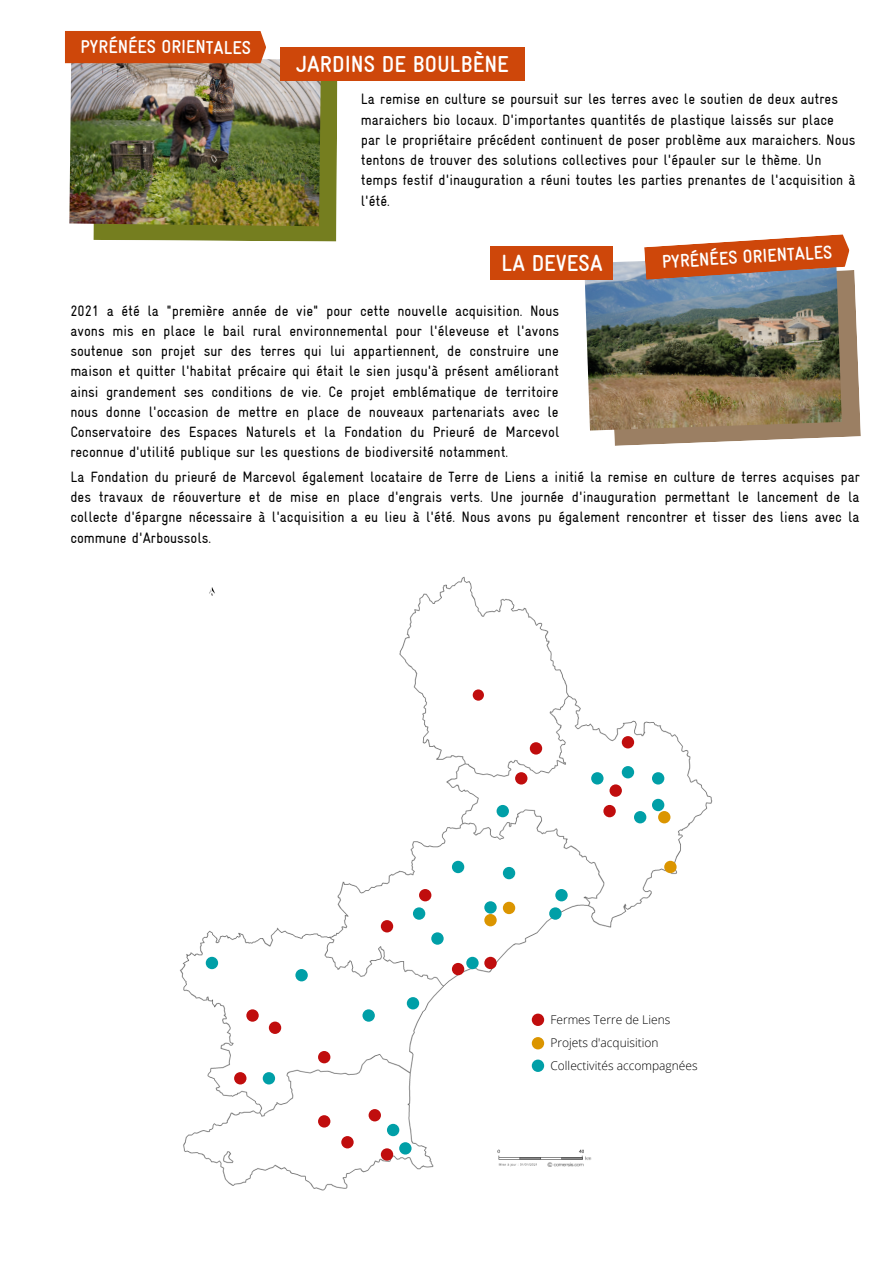
<style>
.page{position:relative;width:893px;height:1264px;background:#fff}
.page>*{position:absolute;margin:0;border:0;box-sizing:border-box;transform-origin:0 0}
.t1{font:700 condensed 23.25px "Gravur";color:#fff}
.t2{font:700 condensed 18.75px "Gravur";letter-spacing:-.005em;color:#fff}
.t3{font:condensed 15px/20.2px "Gravur";color:#000;text-align:justify}
.t4{font:300 12px "Open Sans";color:#000}
</style>
<div class="page">
<img style="left:584px;top:280px;width:24px;height:150px">
<img style="left:608px;top:234px;width:252px;height:212px">
<div style="left:490px;top:246px;width:123px;height:34px;background:#ce470a"></div>
<div style="left:93px;top:81px;width:244px;height:160px;background:#757e1f"></div>
<img style="left:69px;top:59px;width:252px;height:167px">
<div style="left:280px;top:47px;width:244px;height:34px;background:#ce470a"></div>
<div style="left:65px;top:31px;width:201px;height:33px;background:#ce470a"></div>
<img style="left:180px;top:576px;width:533px;height:615px">
<div style="left:531px;top:1059px;width:13px;height:12px;background:#009fa7;border-radius:50%"></div>
<div style="left:531px;top:1037px;width:13px;height:12px;background:#db9500;border-radius:50%"></div>
<div style="left:531px;top:1013px;width:13px;height:12px;background:#c00d0d;border-radius:50%"></div>
<div style="left:472px;top:689px;width:12px;height:11px;background:#c00d0d;border-radius:50%"></div>
<div style="left:529px;top:742px;width:13px;height:12px;background:#c00d0d;border-radius:50%"></div>
<div style="left:515px;top:772px;width:12px;height:12px;background:#c00d0d;border-radius:50%"></div>
<div style="left:621px;top:736px;width:13px;height:12px;background:#c00d0d;border-radius:50%"></div>
<div style="left:609px;top:784px;width:13px;height:12px;background:#c00d0d;border-radius:50%"></div>
<div style="left:603px;top:805px;width:12px;height:12px;background:#c00d0d;border-radius:50%"></div>
<div style="left:381px;top:920px;width:12px;height:12px;background:#c00d0d;border-radius:50%"></div>
<div style="left:419px;top:889px;width:12px;height:12px;background:#c00d0d;border-radius:50%"></div>
<div style="left:484px;top:956px;width:12px;height:13px;background:#c00d0d;border-radius:50%"></div>
<div style="left:246px;top:1009px;width:13px;height:12px;background:#c00d0d;border-radius:50%"></div>
<div style="left:269px;top:1021px;width:12px;height:12px;background:#c00d0d;border-radius:50%"></div>
<div style="left:234px;top:1072px;width:12px;height:12px;background:#c00d0d;border-radius:50%"></div>
<div style="left:318px;top:1050px;width:12px;height:13px;background:#c00d0d;border-radius:50%"></div>
<div style="left:368px;top:1109px;width:13px;height:12px;background:#c00d0d;border-radius:50%"></div>
<div style="left:341px;top:1136px;width:12px;height:12px;background:#c00d0d;border-radius:50%"></div>
<div style="left:318px;top:1115px;width:12px;height:12px;background:#c00d0d;border-radius:50%"></div>
<div style="left:381px;top:1148px;width:12px;height:12px;background:#c00d0d;border-radius:50%"></div>
<div style="left:452px;top:962px;width:12px;height:13px;background:#c00d0d;border-radius:50%"></div>
<div style="left:664px;top:860px;width:12px;height:13px;background:#db9500;border-radius:50%"></div>
<div style="left:658px;top:811px;width:12px;height:12px;background:#db9500;border-radius:50%"></div>
<div style="left:484px;top:914px;width:12px;height:12px;background:#db9500;border-radius:50%"></div>
<div style="left:503px;top:901px;width:12px;height:13px;background:#db9500;border-radius:50%"></div>
<div style="left:407px;top:997px;width:12px;height:12px;background:#009fa7;border-radius:50%"></div>
<div style="left:362px;top:1009px;width:13px;height:12px;background:#009fa7;border-radius:50%"></div>
<div style="left:263px;top:1072px;width:12px;height:12px;background:#009fa7;border-radius:50%"></div>
<div style="left:206px;top:956px;width:12px;height:13px;background:#009fa7;border-radius:50%"></div>
<div style="left:295px;top:969px;width:13px;height:12px;background:#009fa7;border-radius:50%"></div>
<div style="left:621px;top:766px;width:13px;height:12px;background:#009fa7;border-radius:50%"></div>
<div style="left:652px;top:798px;width:12px;height:13px;background:#009fa7;border-radius:50%"></div>
<div style="left:652px;top:772px;width:12px;height:12px;background:#009fa7;border-radius:50%"></div>
<div style="left:634px;top:811px;width:12px;height:12px;background:#009fa7;border-radius:50%"></div>
<div style="left:591px;top:772px;width:12px;height:12px;background:#009fa7;border-radius:50%"></div>
<div style="left:496px;top:805px;width:13px;height:12px;background:#009fa7;border-radius:50%"></div>
<div style="left:431px;top:932px;width:12px;height:12px;background:#009fa7;border-radius:50%"></div>
<div style="left:484px;top:901px;width:12px;height:12px;background:#009fa7;border-radius:50%"></div>
<div style="left:466px;top:956px;width:12px;height:13px;background:#009fa7;border-radius:50%"></div>
<div style="left:549px;top:907px;width:12px;height:12px;background:#009fa7;border-radius:50%"></div>
<div style="left:555px;top:889px;width:12px;height:12px;background:#009fa7;border-radius:50%"></div>
<div style="left:452px;top:860px;width:12px;height:13px;background:#009fa7;border-radius:50%"></div>
<div style="left:413px;top:907px;width:12px;height:12px;background:#009fa7;border-radius:50%"></div>
<div style="left:503px;top:866px;width:12px;height:13px;background:#009fa7;border-radius:50%"></div>
<div style="left:387px;top:1123px;width:12px;height:13px;background:#009fa7;border-radius:50%"></div>
<div style="left:399px;top:1142px;width:12px;height:12px;background:#009fa7;border-radius:50%"></div>
<p class="t2" style="left:80px;top:36px;width:172px">PYRÉNÉES ORIENTALES</p>
<h1 class="t1" style="left:296px;top:51px;width:214px">JARDINS DE BOULBÈNE</h1>
<p class="t3" style="left:361px;top:89px;width:496px;text-align:left">La remise en culture se poursuit sur les terres avec le soutien de deux autres maraichers bio locaux. D'importantes quantités de plastique laissés sur place par le propriétaire précédent continuent de poser problème aux maraichers. Nous tentons de trouver des solutions collectives pour l'épauler sur le thème. Un temps festif d'inauguration a réuni toutes les parties prenantes de l'acquisition à l'été.</p>
<h1 class="t1" style="left:501px;top:250px;width:103px">LA DEVESA</h1>
<p class="t2" style="left:661px;top:251px;width:172px;rotate:-3deg">PYRÉNÉES ORIENTALES</p>
<p class="t3" style="left:70px;top:300px;width:490px">2021 a été la "première année de vie" pour cette nouvelle acquisition. Nous avons mis en place le bail rural environnemental pour l'éleveuse et l'avons soutenue son projet sur des terres qui lui appartiennent, de construire une maison et quitter l'habitat précaire qui était le sien jusqu'à présent améliorant ainsi grandement ses conditions de vie. Ce projet emblématique de territoire nous donne l'occasion de mettre en place de nouveaux partenariats avec le Conservatoire des Espaces Naturels et la Fondation du Prieuré de Marcevol reconnue d'utilité publique sur les questions de biodiversité notamment.</p>
<p class="t3" style="left:70px;top:466px;width:791px">La Fondation du prieuré de Marcevol également locataire de Terre de Liens a initié la remise en culture de terres acquises par des travaux de réouverture et de mise en place d'engrais verts. Une journée d'inauguration permettant le lancement de la collecte d'épargne nécessaire à l'acquisition a eu lieu à l'été. Nous avons pu également rencontrer et tisser des liens avec la commune d'Arboussols.</p>
<p class="t4" style="left:550px;top:1010px;width:121px">Fermes Terre de Liens</p>
<p class="t4" style="left:550px;top:1034px;width:110px">Projets d'acquisition</p>
<p class="t4" style="left:550px;top:1056px;width:149px">Collectivités accompagnées</p>
</div>
